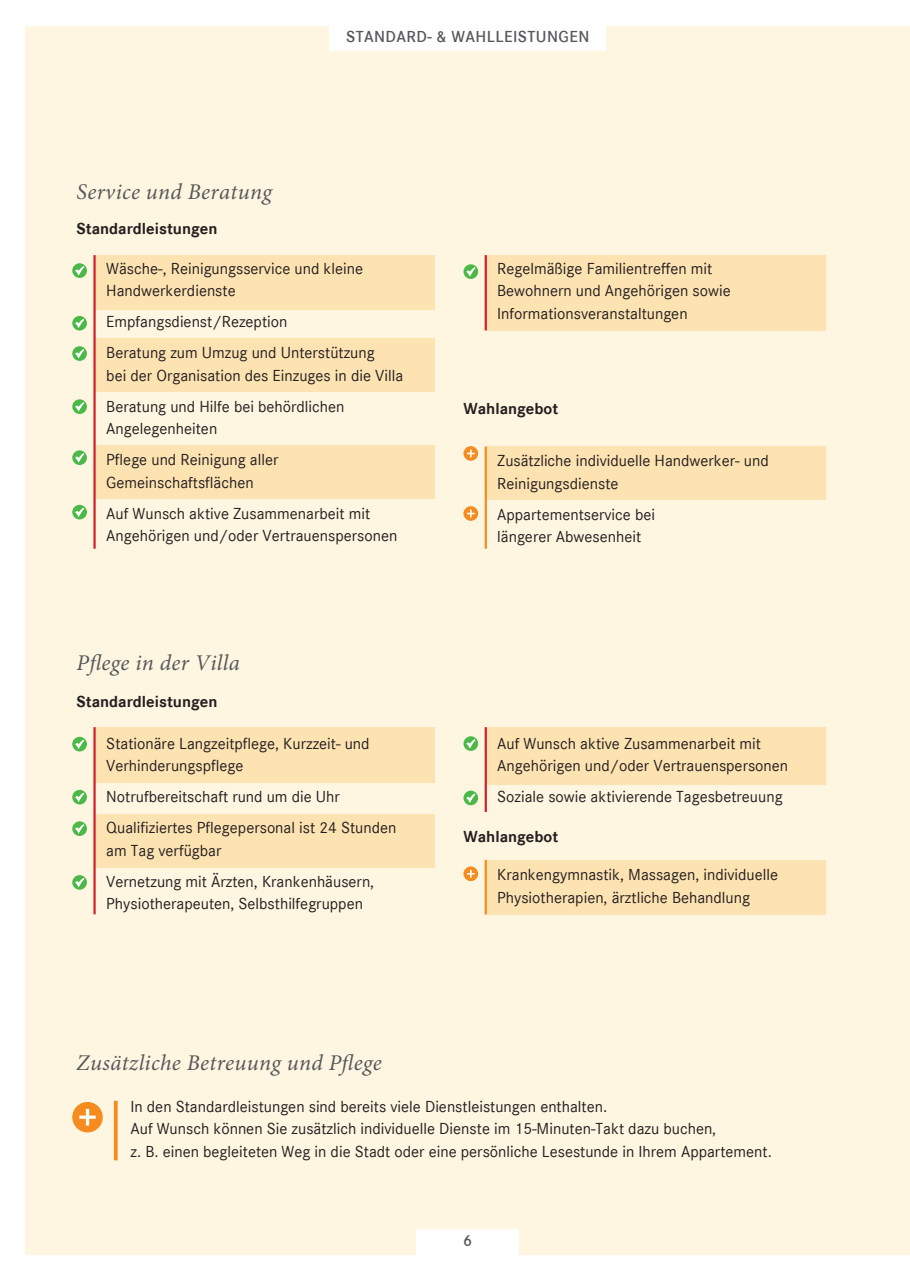
<style>
.page{position:relative;width:910px;height:1280px;background:#fff}
.page>*{position:absolute;margin:0;border:0;box-sizing:border-box;transform-origin:0 0}
.t1{font:italic 22.5px "Minion Pro";letter-spacing:.015em;color:#57585a}
.t2{font:16.5px/22.5px "Corporate S";color:#231f20}
.t3{font:700 16.5px "Corporate S";color:#231f20}
.t4{font:600 16.5px "Corporate S";letter-spacing:.025em;color:#57585a}
</style>
<div class="page">
<div style="left:26px;top:26px;width:884px;height:1228px;background:#fef6e0"></div>
<div style="left:330px;top:26px;width:276px;height:25px;background:#fff"></div>
<div style="left:417px;top:1229px;width:102px;height:25px;background:#fff"></div>
<svg style="left:463px;top:264px;width:15px;height:15px"></svg>
<svg style="left:466px;top:267px;width:10px;height:10px"></svg>
<div style="left:486px;top:255px;width:340px;height:75px;background:#fee3b2"></div>
<div style="left:486px;top:447px;width:340px;height:53px;background:#fee3b2"></div>
<hr style="left:485px;top:255px;width:2px;height:75px;background:#d1232a">
<svg style="left:72px;top:263px;width:15px;height:15px"></svg>
<svg style="left:75px;top:266px;width:9px;height:10px"></svg>
<svg style="left:72px;top:316px;width:15px;height:15px"></svg>
<svg style="left:75px;top:319px;width:9px;height:10px"></svg>
<svg style="left:72px;top:346px;width:15px;height:15px"></svg>
<svg style="left:75px;top:349px;width:9px;height:10px"></svg>
<svg style="left:72px;top:399px;width:15px;height:15px"></svg>
<svg style="left:75px;top:402px;width:9px;height:10px"></svg>
<svg style="left:72px;top:450px;width:15px;height:15px"></svg>
<svg style="left:75px;top:453px;width:9px;height:10px"></svg>
<div style="left:72px;top:505px;width:15px;height:14px;background:#4cb848;border-radius:50%"></div>
<svg style="left:75px;top:507px;width:9px;height:10px"></svg>
<div style="left:95px;top:255px;width:340px;height:54px;background:#fee3b2"></div>
<div style="left:95px;top:338px;width:340px;height:53px;background:#fee3b2"></div>
<div style="left:95px;top:446px;width:340px;height:53px;background:#fee3b2"></div>
<hr style="left:93px;top:255px;width:3px;height:294px;background:#d1232a">
<svg style="left:463px;top:446px;width:15px;height:15px"></svg>
<svg style="left:467px;top:449px;width:8px;height:8px"></svg>
<svg style="left:463px;top:506px;width:15px;height:15px"></svg>
<svg style="left:467px;top:509px;width:8px;height:8px"></svg>
<hr style="left:485px;top:447px;width:2px;height:102px;background:#f68b1f">
<div style="left:486px;top:727px;width:340px;height:57px;background:#fee3b2"></div>
<div style="left:72px;top:737px;width:15px;height:14px;background:#4cb848;border-radius:50%"></div>
<svg style="left:75px;top:739px;width:9px;height:10px"></svg>
<div style="left:72px;top:790px;width:15px;height:14px;background:#4cb848;border-radius:50%"></div>
<svg style="left:75px;top:792px;width:9px;height:10px"></svg>
<svg style="left:72px;top:821px;width:15px;height:15px"></svg>
<svg style="left:75px;top:824px;width:9px;height:10px"></svg>
<svg style="left:72px;top:875px;width:15px;height:15px"></svg>
<svg style="left:75px;top:878px;width:9px;height:10px"></svg>
<div style="left:95px;top:727px;width:340px;height:56px;background:#fee3b2"></div>
<div style="left:95px;top:814px;width:340px;height:53px;background:#fee3b2"></div>
<hr style="left:93px;top:727px;width:3px;height:187px;background:#d1232a">
<hr style="left:485px;top:727px;width:2px;height:85px;background:#d1232a">
<div style="left:486px;top:860px;width:340px;height:54px;background:#fee3b2"></div>
<svg style="left:463px;top:866px;width:15px;height:15px"></svg>
<svg style="left:467px;top:870px;width:8px;height:8px"></svg>
<hr style="left:485px;top:860px;width:2px;height:54px;background:#f68b1f">
<svg style="left:463px;top:736px;width:15px;height:15px"></svg>
<svg style="left:466px;top:739px;width:10px;height:10px"></svg>
<svg style="left:463px;top:791px;width:15px;height:14px"></svg>
<svg style="left:466px;top:793px;width:10px;height:10px"></svg>
<svg style="left:114px;top:1101px;width:4px;height:59px"></svg>
<div style="left:72px;top:1102px;width:31px;height:30px;background:#f68b1f;border-radius:50%"></div>
<svg style="left:79px;top:1109px;width:17px;height:16px"></svg>
<h1 class="t1" style="left:77px;top:177px;width:197px">Service und Beratung</h1>
<p class="t3" style="left:77px;top:219px;width:142px">Standardleistungen</p>
<p class="t4" style="left:346px;top:28px;width:245px">STANDARD- &amp; WAHLLEISTUNGEN</p>
<p class="t2" style="left:106px;top:257px;width:258px">Wäsche-, Reinigungsservice und kleine<br>Handwerkerdienste</p>
<p class="t2" style="left:106px;top:306px;width:270px;line-height:31px">Empfangsdienst/Rezeption<br>Beratung zum Umzug und Unterstützung</p>
<p class="t2" style="left:106px;top:360px;width:298px;line-height:31px">bei der Organisation des Einzuges in die Villa<br>Beratung und Hilfe bei behördlichen</p>
<p class="t2" style="left:106px;top:413px;width:174px;line-height:31px">Angelegenheiten<br>Pflege und Reinigung aller</p>
<p class="t2" style="left:106px;top:467px;width:265px;line-height:31px">Gemeinschaftsflächen<br>Auf Wunsch aktive Zusammenarbeit mit</p>
<p class="t2" style="left:106px;top:525px;width:293px">Angehörigen und/oder Vertrauenspersonen</p>
<h1 class="t1" style="left:77px;top:647px;width:165px">Pflege in der Villa</h1>
<p class="t3" style="left:77px;top:692px;width:142px">Standardleistungen</p>
<p class="t2" style="left:106px;top:732px;width:265px">Stationäre Langzeitpflege, Kurzzeit- und<br>Verhinderungspflege</p>
<p class="t2" style="left:106px;top:781px;width:292px;line-height:31px">Notrufbereitschaft rund um die Uhr<br>Qualifiziertes Pflegepersonal ist 24 Stunden</p>
<p class="t2" style="left:106px;top:835px;width:269px;line-height:31px">am Tag verfügbar<br>Vernetzung mit Ärzten, Krankenhäusern,</p>
<p class="t2" style="left:106px;top:893px;width:258px">Physiotherapeuten, Selbsthilfegruppen</p>
<h1 class="t1" style="left:77px;top:1047px;width:307px">Zusätzliche Betreuung und Pflege</h1>
<p class="t2" style="left:497px;top:257px;width:235px">Regelmäßige Familientreffen mit<br>Bewohnern und Angehörigen sowie<br>Informationsveranstaltungen</p>
<p class="t3" style="left:463px;top:399px;width:96px">Wahlangebot</p>
<p class="t2" style="left:497px;top:450px;width:273px">Zusätzliche individuelle Handwerker- und<br>Reinigungsdienste</p>
<p class="t2" style="left:497px;top:503px;width:159px">Appartementservice bei längerer Abwesenheit</p>
<p class="t2" style="left:497px;top:732px;width:293px">Auf Wunsch aktive Zusammenarbeit mit<br>Angehörigen und/oder Vertrauenspersonen</p>
<p class="t2" style="left:497px;top:786px;width:287px">Soziale sowie aktivierende Tagesbetreuung</p>
<p class="t3" style="left:463px;top:827px;width:96px">Wahlangebot</p>
<p class="t2" style="left:497px;top:864px;width:282px">Krankengymnastik, Massagen, individuelle<br>Physiotherapien, ärztliche Behandlung</p>
<p class="t2" style="left:130px;top:1095px;width:643px">In den Standardleistungen sind bereits viele Dienstleistungen enthalten.<br>Auf Wunsch können Sie zusätzlich individuelle Dienste im 15-Minuten-Takt dazu buchen,<br>z. B. einen begleiteten Weg in die Stadt oder eine persönliche Lesestunde in Ihrem Appartement.</p>
<p class="t4" style="left:463px;top:1231px;width:11px">6</p>
</div>
